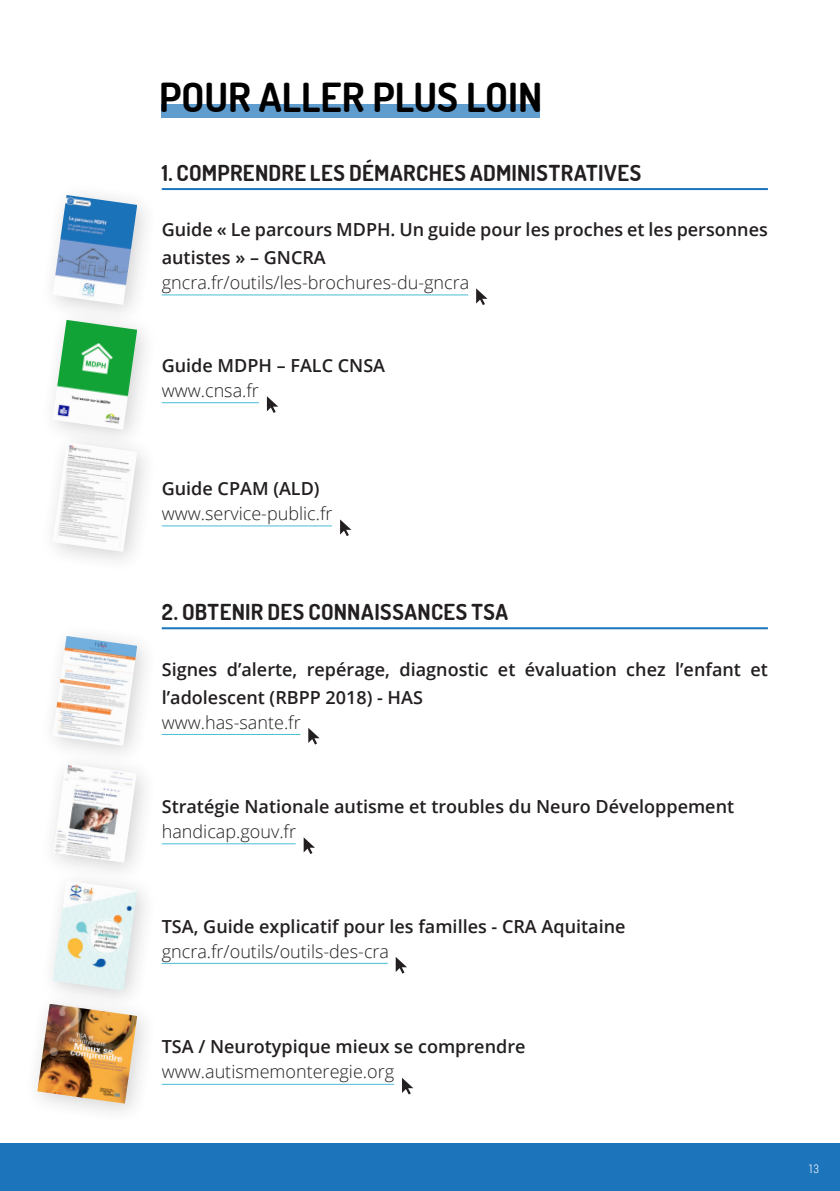
<style>
.page{position:relative;width:840px;height:1191px;background:#fff}
.page>*{position:absolute;margin:0;border:0;box-sizing:border-box;transform-origin:0 0}
.t1{font:200 40px "Dosis";color:#000}
.t2{font:200 22px "Dosis";letter-spacing:.02em;color:#231f20}
.t3{font:600 18px/28px "Open Sans";color:#231f20}
.t4{font:300 18px "Open Sans";color:#231f20}
.t5{font:300 12px "Roboto Condensed";color:#fff}
</style>
<div class="page">
<div style="left:161px;top:104px;width:378px;height:13px;background:#609dcf"></div>
<hr style="left:162px;top:188px;width:605px;height:2px;background:#1c74bb">
<hr style="left:162px;top:627px;width:605px;height:2px;background:#1c74bb">
<hr style="left:162px;top:294px;width:306px;height:1px;background:#48bdd2">
<svg style="left:476px;top:288px;width:11px;height:17px"></svg>
<hr style="left:162px;top:734px;width:138px;height:1px;background:#48bdd2">
<svg style="left:308px;top:728px;width:11px;height:16px"></svg>
<hr style="left:162px;top:525px;width:170px;height:1px;background:#48bdd2">
<svg style="left:340px;top:519px;width:11px;height:17px"></svg>
<hr style="left:162px;top:843px;width:133px;height:1px;background:#48bdd2">
<svg style="left:303px;top:837px;width:12px;height:17px"></svg>
<hr style="left:162px;top:963px;width:225px;height:1px;background:#48bdd2">
<svg style="left:395px;top:957px;width:12px;height:16px"></svg>
<hr style="left:162px;top:402px;width:97px;height:1px;background:#48bdd2">
<svg style="left:267px;top:396px;width:11px;height:17px"></svg>
<hr style="left:162px;top:1084px;width:232px;height:1px;background:#48bdd2">
<svg style="left:402px;top:1078px;width:11px;height:16px"></svg>
<img style="left:53px;top:195px;width:84px;height:110px">
<div style="left:39px;top:306px;width:120px;height:145px;background:#231f20;opacity:.2"></div>
<img style="left:52px;top:320px;width:85px;height:108px">
<div style="left:39px;top:428px;width:120px;height:146px;background:#231f20;opacity:.2"></div>
<img style="left:52px;top:442px;width:85px;height:110px">
<div style="left:39px;top:622px;width:120px;height:145px;background:#231f20;opacity:.2"></div>
<img style="left:52px;top:636px;width:85px;height:109px">
<div style="left:39px;top:867px;width:120px;height:145px;background:#231f20;opacity:.2"></div>
<img style="left:52px;top:884px;width:85px;height:106px">
<div style="left:24px;top:990px;width:135px;height:135px;background:#231f20;opacity:.2"></div>
<img style="left:37px;top:1003px;width:100px;height:100px">
<div style="left:40px;top:750px;width:118px;height:134px;background:#fcfcfc"></div>
<img style="left:55px;top:764px;width:81px;height:98px">
<div style="left:0;top:1143px;width:839px;height:48px;background:#1c74bb"></div>
<h1 class="t1" style="left:159px;top:70px;width:384px">POUR ALLER PLUS LOIN</h1>
<p class="t2" style="left:162px;top:158px;width:481px">1. COMPRENDRE LES DÉMARCHES ADMINISTRATIVES</p>
<p class="t3" style="left:162px;top:215px;width:607px">Guide « Le parcours MDPH. Un guide pour les proches et les personnes autistes » – GNCRA</p>
<p class="t4" style="left:162px;top:270px;width:309px">gncra.fr/outils/les-brochures-du-gncra</p>
<p class="t3" style="left:162px;top:351px;width:225px">Guide MDPH – FALC CNSA</p>
<p class="t4" style="left:162px;top:378px;width:99px">www.cnsa.fr</p>
<p class="t3" style="left:162px;top:474px;width:159px">Guide CPAM (ALD)</p>
<p class="t4" style="left:162px;top:501px;width:172px">www.service-public.fr</p>
<p class="t2" style="left:162px;top:597px;width:348px">2. OBTENIR DES CONNAISSANCES TSA</p>
<p class="t3" style="left:162px;top:654px;width:607px">Signes d’alerte, repérage, diagnostic et évaluation chez l’enfant et l’adolescent (RBPP 2018) - HAS</p>
<p class="t4" style="left:162px;top:709px;width:140px">www.has-sante.fr</p>
<p class="t3" style="left:162px;top:792px;width:573px">Stratégie Nationale autisme et troubles du Neuro Développement</p>
<p class="t4" style="left:162px;top:819px;width:136px">handicap.gouv.fr</p>
<p class="t3" style="left:162px;top:911px;width:465px">TSA, Guide explicatif pour les familles - CRA Aquitaine</p>
<p class="t4" style="left:162px;top:938px;width:229px">gncra.fr/outils/outils-des-cra</p>
<p class="t3" style="left:162px;top:1032px;width:365px">TSA / Neurotypique mieux se comprendre</p>
<p class="t4" style="left:162px;top:1059px;width:234px">www.autismemonteregie.org</p>
<p class="t5" style="left:807px;top:1160px;width:12px">13</p>
</div>
